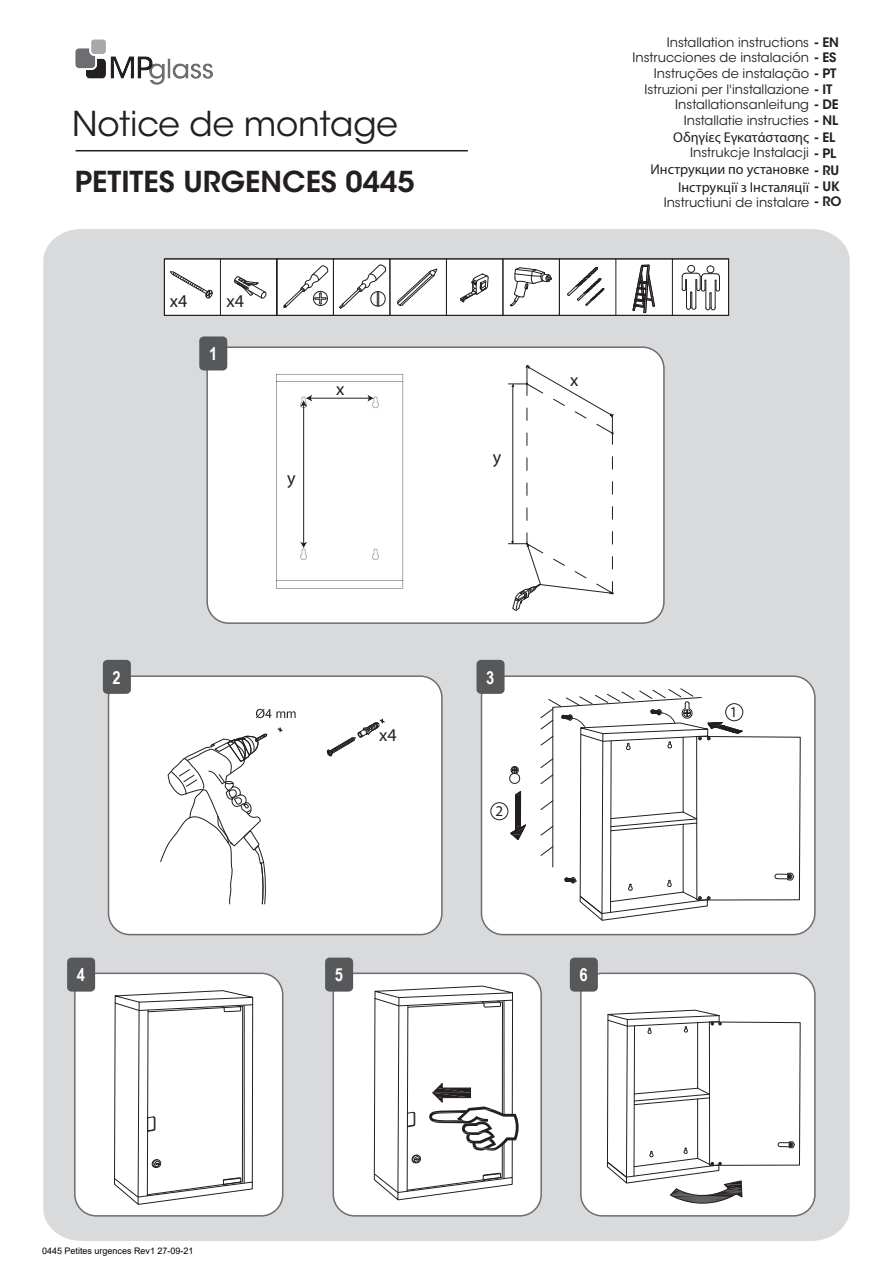
<style>
.page{position:relative;width:893px;height:1263px;background:#fff}
.page>*{position:absolute;margin:0;border:0;box-sizing:border-box;transform-origin:0 0}
.t1{font:34.05px "ITC Avant Garde Std";letter-spacing:-.005em;color:#231f20}
.t2{font:600 28.65px "ITC Avant Garde Std";color:#231f20}
.t3{font:18px "Myriad Pro";color:#231f20}
.t4{font:700 18px "Arial Narrow";color:#fff}
.t5{font:15px "Myriad Pro";color:#231f20}
.t6{font:14.25px/17.1px "Myriad Pro";color:#231f20;text-align:right}
.t7{font:12.9px "ITC Avant Garde Std";color:#231f20}
.t8{font:9px "Arial";color:#000}
.s1{font-weight:600}
.s2{font-family:"ITC Avant Garde Std";font-weight:600;font-size:12.9px}
</style>
<div class="page">
<div style="left:43px;top:229px;width:807px;height:1012px;background:#d9dadc"></div>
<div style="left:75px;top:973px;width:208px;height:243px;background:#fff;border-radius:21px"></div>
<div style="left:74px;top:972px;width:209px;height:244px;border:2px solid #6c6d70;border-radius:21px"></div>
<div style="left:333px;top:973px;width:208px;height:243px;background:#fff;border-radius:21px"></div>
<div style="left:481px;top:676px;width:334px;height:258px;background:#fff;border-radius:21px"></div>
<div style="left:108px;top:676px;width:334px;height:258px;background:#fff;border-radius:21px"></div>
<div style="left:207px;top:347px;width:457px;height:276px;background:#fff;border-radius:21px"></div>
<div style="left:206px;top:346px;width:459px;height:278px;border:2px solid #6c6d70;border-radius:21px"></div>
<div style="left:581px;top:973px;width:234px;height:243px;background:#fff;border-radius:21px"></div>
<div style="left:580px;top:972px;width:236px;height:244px;border:2px solid #6c6d70;border-radius:21px"></div>
<div style="left:164px;top:259px;width:565px;height:57px;background:#fff"></div>
<svg style="left:234px;top:276px;width:32px;height:23px"></svg>
<svg style="left:169px;top:271px;width:44px;height:28px"></svg>
<hr style="left:390px;top:315px;width:56px;height:1px;background:#231f20">
<hr style="left:390px;top:259px;width:56px;height:1px;background:#231f20">
<svg style="left:276px;top:251px;width:162px;height:65px"></svg>
<svg style="left:446px;top:258px;width:283px;height:58px"></svg>
<hr style="left:728px;top:259px;width:1px;height:56px;background:#231f20">
<div style="left:164px;top:259px;width:57px;height:57px;border:1px solid #231f20"></div>
<hr style="left:276px;top:259px;width:1px;height:56px;background:#231f20">
<hr style="left:220px;top:259px;width:57px;height:1px;background:#231f20">
<hr style="left:220px;top:315px;width:57px;height:1px;background:#231f20">
<svg style="left:113px;top:665px;width:183px;height:541px"></svg>
<svg style="left:527px;top:483px;width:1px;height:12px"></svg>
<svg style="left:527px;top:458px;width:1px;height:12px"></svg>
<svg style="left:612px;top:482px;width:1px;height:12px"></svg>
<svg style="left:612px;top:457px;width:1px;height:12px"></svg>
<svg style="left:508px;top:364px;width:106px;height:81px"></svg>
<hr style="left:513px;top:386px;width:1px;height:156px;background:#231f20">
<svg style="left:327px;top:507px;width:474px;height:700px"></svg>
<div style="left:725px;top:703px;width:18px;height:18px;border:1px solid #231f20;border-radius:50%"></div>
<div style="left:490px;top:802px;width:18px;height:18px;border:1px solid #231f20;border-radius:50%"></div>
<hr style="left:76px;top:150px;width:392px;height:1px;background:#231f20">
<img style="left:75px;top:39px;width:138px;height:46px">
<div style="left:199px;top:336px;width:28px;height:34px;background:#57585a;border-radius:4px"></div>
<div style="left:103px;top:660px;width:28px;height:34px;background:#57585a;border-radius:4px"></div>
<div style="left:477px;top:660px;width:28px;height:34px;background:#57585a;border-radius:4px"></div>
<div style="left:67px;top:957px;width:28px;height:34px;background:#57585a;border-radius:4px"></div>
<div style="left:325px;top:957px;width:28px;height:34px;background:#57585a;border-radius:4px"></div>
<div style="left:570px;top:957px;width:28px;height:34px;background:#57585a;border-radius:4px"></div>
<img style="left:276px;top:374px;width:134px;height:226px">
<hr style="left:310px;top:398px;width:59px;height:1px;background:#231f20">
<svg style="left:368px;top:395px;width:6px;height:7px"></svg>
<hr style="left:303px;top:405px;width:1px;height:139px;background:#231f20">
<svg style="left:300px;top:542px;width:7px;height:6px"></svg>
<svg style="left:300px;top:395px;width:12px;height:12px"></svg>
<h1 class="t1" style="left:72px;top:103px;width:327px">Notice de montage</h1>
<h2 class="t2" style="left:75px;top:163px;width:341px">PETITES URGENCES 0445</h2>
<h3 class="t3" style="left:170px;top:290px;width:19px">x4</h3>
<h3 class="t3" style="left:226px;top:290px;width:19px">x4</h3>
<h3 class="t4" style="left:209px;top:340px;width:10px">1</h3>
<h3 class="t3" style="left:287px;top:467px;width:10px">y</h3>
<h3 class="t3" style="left:336px;top:377px;width:10px">x</h3>
<h3 class="t3" style="left:493px;top:446px;width:10px">y</h3>
<p class="t7" style="left:667px;top:34px;width:174px">Installation instructions <span class="s1">- EN</span></p>
<p class="t7" style="left:632px;top:50px;width:205px">Instrucciones de instalación <span class="s1">- ES</span></p>
<p class="t7" style="left:654px;top:66px;width:184px">Instruções de instalação <span class="s1">- PT</span></p>
<p class="t7" style="left:645px;top:81px;width:189px">Istruzioni per l'installazione <span class="s1">- IT</span></p>
<p class="t7" style="left:675px;top:97px;width:165px">Installationsanleitung <span class="s1">- DE</span></p>
<p class="t7" style="left:684px;top:112px;width:156px">Installatie instructies <span class="s1">- NL</span></p>
<p class="t6" style="left:673px;top:128px;width:164px">Οδηγίες Εγκατάστασης <span class="s2">- EL</span></p>
<p class="t7" style="left:690px;top:145px;width:148px">Instrukcje Instalacji <span class="s1">- PL</span></p>
<p class="t6" style="left:651px;top:161px;width:191px">Инструкции по установке <span class="s2">- RU<br></span>Інструкції з Інсталяції <span class="s2">- UK</span></p>
<p class="t7" style="left:664px;top:195px;width:179px">Instructiuni de instalare <span class="s1">- RO</span></p>
<h3 class="t3" style="left:570px;top:369px;width:10px">x</h3>
<h3 class="t4" style="left:113px;top:663px;width:10px">2</h3>
<h3 class="t4" style="left:486px;top:663px;width:10px">3</h3>
<h3 class="t3" style="left:379px;top:723px;width:19px">x4</h3>
<p class="t5" style="left:495px;top:802px;width:9px">2</p>
<h3 class="t4" style="left:77px;top:961px;width:10px">4</h3>
<h3 class="t4" style="left:335px;top:961px;width:10px">5</h3>
<h3 class="t4" style="left:580px;top:961px;width:10px">6</h3>
<p class="t5" style="left:730px;top:703px;width:9px">1</p>
<p class="t8" style="left:42px;top:1245px;width:153px">0445 Petites urgences Rev1 27-09-21</p>
</div>
